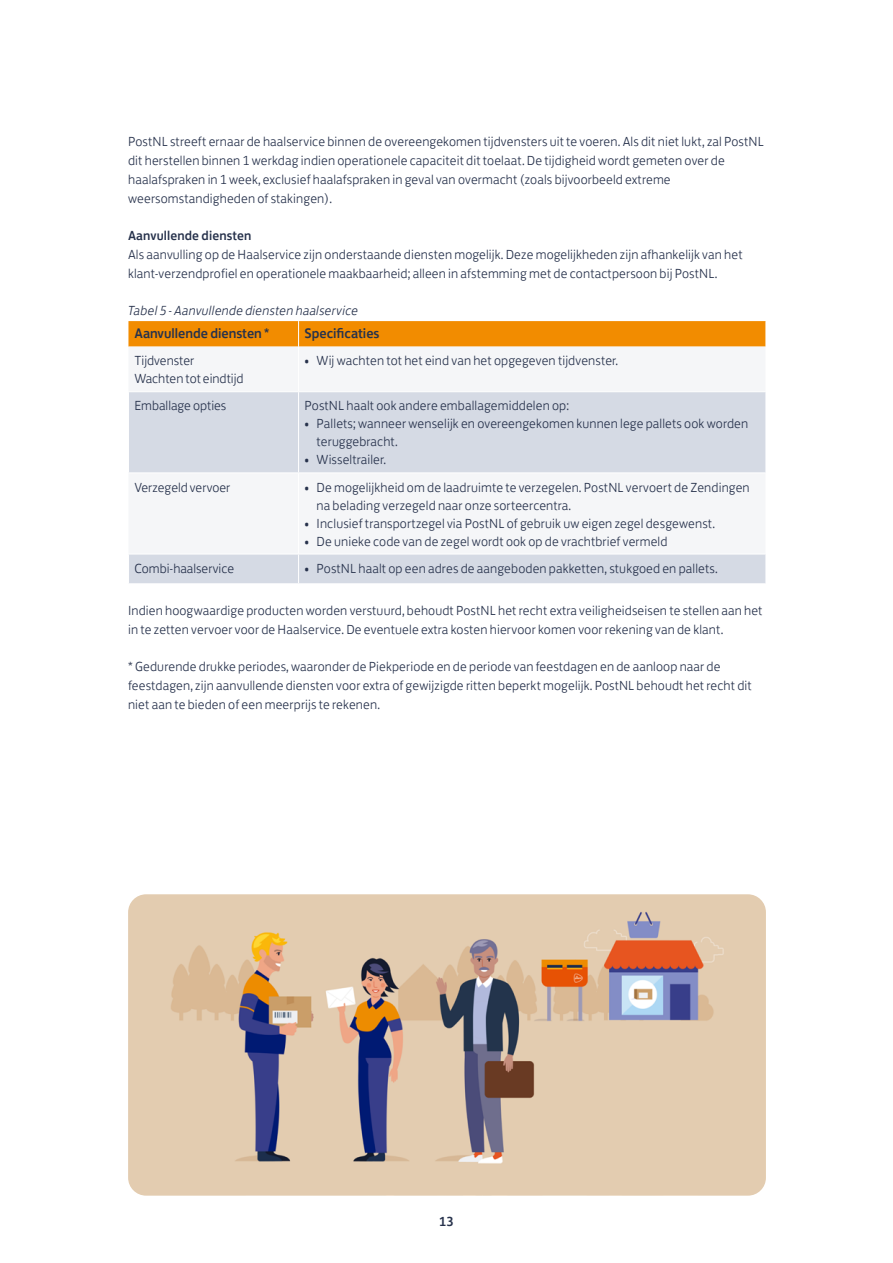
<style>
.page{position:relative;width:893px;height:1263px;background:#fff}
.page>*{position:absolute;margin:0;border:0;box-sizing:border-box;transform-origin:0 0}
.t1{font:500 14.25px "Post NL";color:#27324c}
.t2{font:300 13.5px/18.8px "Post NL";letter-spacing:.01em;color:#27324c}
.t3{font:italic 300 13.5px "Post NL";letter-spacing:.01em;color:#27324c}
.t4{font:500 13.5px "Post NL";letter-spacing:.01em;color:#27324c}
</style>
<div class="page">
<svg style="left:129px;top:392px;width:637px;height:191px;fill:#d5dae4"></svg>
<hr style="left:298px;top:473px;width:1px;height:81px;background:#fff">
<hr style="left:298px;top:392px;width:1px;height:80px;background:#fff">
<hr style="left:128px;top:472px;width:171px;height:1px;background:#fff">
<hr style="left:299px;top:472px;width:467px;height:1px;background:#fff">
<hr style="left:128px;top:554px;width:171px;height:1px;background:#fff">
<hr style="left:299px;top:554px;width:467px;height:1px;background:#fff">
<svg style="left:298px;top:554px;width:1px;height:29px"></svg>
<svg style="left:128px;top:321px;width:638px;height:26px;background:#f28f07"></svg>
<img style="left:128px;top:894px;width:638px;height:302px">
<p class="t2" style="left:128px;top:131px;width:637px">PostNL streeft ernaar de haalservice binnen de overeengekomen tijdvensters uit te voeren. Als dit niet lukt, zal PostNL dit herstellen binnen 1 werkdag indien operationele capaciteit dit toelaat. De tijdigheid wordt gemeten over de haalafspraken in 1 week, exclusief haalafspraken in geval van overmacht (zoals bijvoorbeeld extreme weersomstandigheden of stakingen).</p>
<p class="t4" style="left:128px;top:225px;width:125px">Aanvullende diensten</p>
<p class="t2" style="left:128px;top:244px;width:616px">Als aanvulling op de Haalservice zijn onderstaande diensten mogelijk. Deze mogelijkheden zijn afhankelijk van het klant-verzendprofiel en operationele maakbaarheid; alleen in afstemming met de contactpersoon bij PostNL.</p>
<p class="t3" style="left:128px;top:300px;width:232px">Tabel 5 - Aanvullende diensten haalservice</p>
<p class="t1" style="left:134px;top:322px;width:136px">Aanvullende diensten *</p>
<p class="t1" style="left:305px;top:322px;width:76px">Specificaties</p>
<p class="t2" style="left:134px;top:350px;width:111px;line-height:18px">Tijdvenster<br>Wachten tot eindtijd</p>
<p class="t2" style="left:305px;top:350px;width:315px">• Wij wachten tot het eind van het opgegeven tijdvenster.</p>
<p class="t2" style="left:134px;top:395px;width:93px">Emballage opties</p>
<p class="t2" style="left:305px;top:395px;width:266px">PostNL haalt ook andere emballagemiddelen op:</p>
<p class="t2" style="left:317px;top:413px;width:433px;line-height:18px;text-indent:-12px">• Pallets; wanneer wenselijk en overeengekomen kunnen lege pallets ook worden teruggebracht.</p>
<p class="t2" style="left:305px;top:449px;width:83px">• Wisseltrailer.</p>
<p class="t2" style="left:134px;top:476px;width:97px">Verzegeld vervoer</p>
<p class="t2" style="left:317px;top:477px;width:435px;line-height:18px;text-indent:-12px">• De mogelijkheid om de laadruimte te verzegelen. PostNL vervoert de Zendingen na belading verzegeld naar onze sorteercentra.</p>
<p class="t2" style="left:305px;top:512px;width:412px">• Inclusief transportzegel via PostNL of gebruik uw eigen zegel desgewenst.</p>
<p class="t2" style="left:305px;top:530px;width:364px">• De unieke code van de zegel wordt ook op de vrachtbrief vermeld</p>
<p class="t2" style="left:134px;top:557px;width:101px">Combi-haalservice</p>
<p class="t2" style="left:305px;top:557px;width:415px">• PostNL haalt op een adres de aangeboden pakketten, stukgoed en pallets.</p>
<p class="t2" style="left:128px;top:600px;width:636px">Indien hoogwaardige producten worden verstuurd, behoudt PostNL het recht extra veiligheidseisen te stellen aan het in te zetten vervoer voor de Haalservice. De eventuele extra kosten hiervoor komen voor rekening van de klant.</p>
<p class="t2" style="left:128px;top:656px;width:625px">* Gedurende drukke periodes, waaronder de Piekperiode en de periode van feestdagen en de aanloop naar de feestdagen, zijn aanvullende diensten voor extra of gewijzigde ritten beperkt mogelijk. PostNL behoudt het recht dit niet aan te bieden of een meerprijs te rekenen.</p>
<p class="t4" style="left:439px;top:1211px;width:16px">13</p>
</div>
